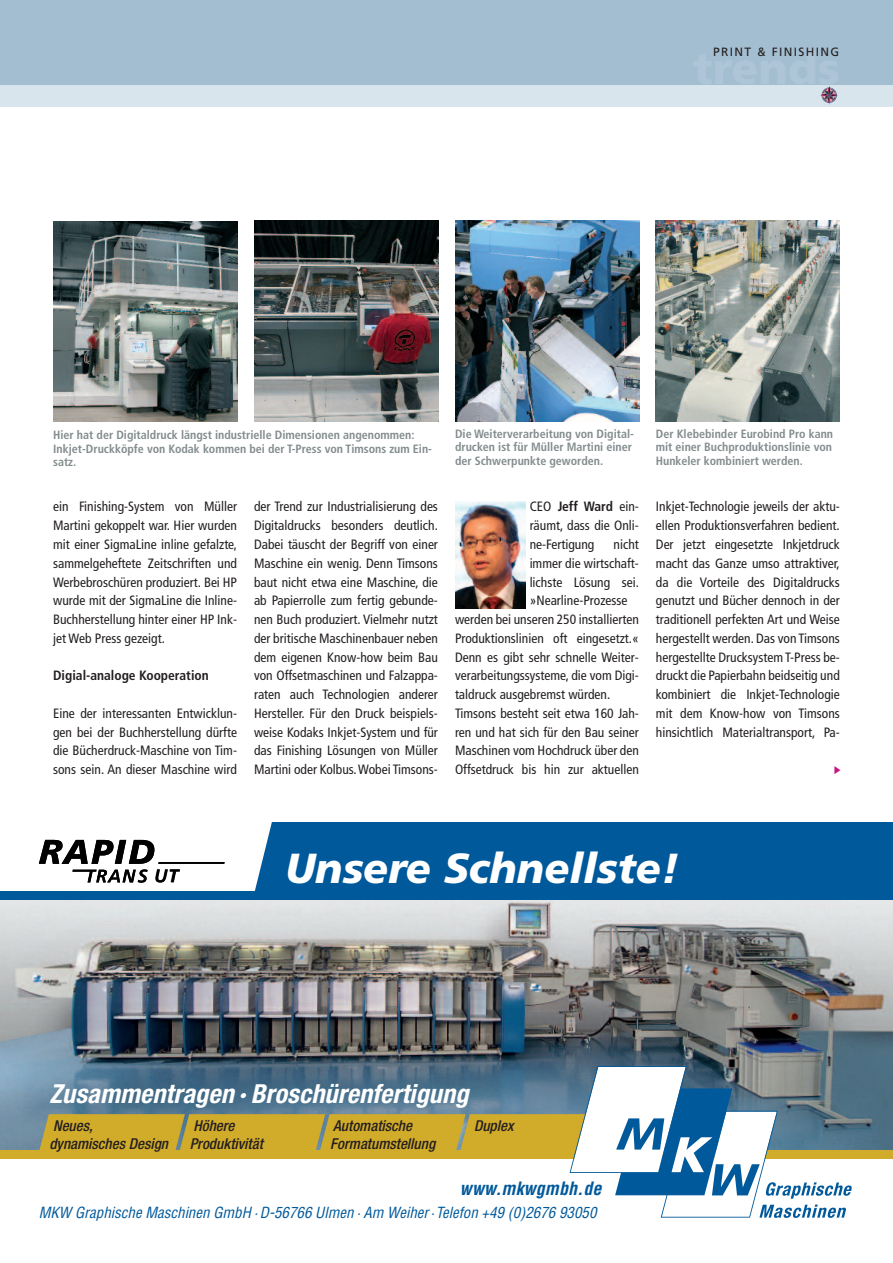
<style>
.page{position:relative;width:893px;height:1263px;background:#fff}
.page>*{position:absolute;margin:0;border:0;box-sizing:border-box;transform-origin:0 0}
.t1{font:42px "Frutiger LT Std Black Italic+UHLERS";color:#fff}
.t2{font:26.25px "Helvetica Neue LT Std Bd Cn O+AKNEKZ";letter-spacing:.005em;color:#fff}
.t3{font:18.3px "Frutiger LT Std Bold Italic+ODXLMH";color:#000}
.t4{font:18px "Helvetica LT Std Bold Cond Obl+VIXRWK";letter-spacing:.005em;color:#00599b}
.t5{font:15px/18px "Helvetica Neue LT Std Md Cn O+UXSFMR";color:#231f20}
.t6{font:15px "Helvetica LT Std Cond Obl+TGUOLY";color:#00599b}
.t7{font:condensed 13.5px/18.8px "Frutiger";color:#231f20;text-align:justify}
.t8{font:700 condensed 13.5px "Frutiger";color:#231f20}
.t9{font:700 condensed 12px/13.5px "Frutiger";color:#838c8e}
.t10{font:12px "Frutiger";letter-spacing:.11em;color:#231f20}
.s1{font-weight:700}
</style>
<div class="page">
<img style="left:254px;top:220px;width:184px;height:201px">
<img style="left:656px;top:220px;width:184px;height:201px">
<img style="left:53px;top:221px;width:184px;height:200px">
<img style="left:455px;top:220px;width:184px;height:201px">
<div style="left:0;top:0;width:893px;height:85px;background:#a4bed1"></div>
<div style="left:0;top:85px;width:893px;height:21px;background:#d9e5ed"></div>
<svg style="left:830px;top:88px;width:9px;height:12px"></svg>
<img style="left:0;top:899px;width:893px;height:251px">
<div style="left:0;top:1150px;width:893px;height:9px;background:#d1ab2a"></div>
<div style="left:254px;top:823px;width:639px;height:76px;background:#00599b"></div>
<hr style="left:158px;top:862px;width:67px;height:2px;background:#000">
<svg style="left:39px;top:840px;width:141px;height:43px"></svg>
<div style="left:0;top:891px;width:638px;height:8px;background:#00599b"></div>
<svg style="left:39px;top:1066px;width:813px;height:152px"></svg>
<img style="left:455px;top:502px;width:70px;height:106px">
<p class="t10" style="left:713px;top:47px;width:128px">PRINT &amp; FINISHING</p>
<p class="t9" style="left:53px;top:429px;width:380px">Hier hat der Digitaldruck längst industrielle Dimensionen angenommen:<br>Inkjet-Druckköpfe von Kodak kommen bei der T-Press von Timsons zum Ein&shy;satz.</p>
<p class="t9" style="left:455px;top:427px;width:180px">Die Weiterverarbeitung von Digital&shy;drucken ist für Müller Martini einer der Schwerpunkte geworden.</p>
<p class="t7" style="left:53px;top:498px;width:185px">ein Finishing-System von Müller Martini gekoppelt war. Hier wurden mit einer SigmaLine inline gefalzte, sammelgeheftete Zeitschriften und Werbebroschüren produziert. Bei HP wurde mit der SigmaLine die Inline-Buchherstellung hinter einer HP Ink&shy;jet Web Press gezeigt.</p>
<p class="t8" style="left:53px;top:670px;width:157px">Digial-analoge Kooperation</p>
<p class="t7" style="left:53px;top:705px;width:185px">Eine der interessanten Entwicklun&shy;gen bei der Buchherstellung dürfte die Bücherdruck-Maschine von Tim&shy;sons sein. An dieser Maschine wird</p>
<p class="t7" style="left:254px;top:498px;width:185px">der Trend zur Industrialisierung des Digitaldrucks besonders deutlich.<br>Dabei täuscht der Begriff von einer Maschine ein wenig. Denn Timsons baut nicht etwa eine Maschine, die ab Papierrolle zum fertig gebunde&shy;nen Buch produziert. Vielmehr nutzt der britische Maschinenbauer neben dem eigenen Know-how beim Bau von Offsetmaschinen und Falzappa&shy;raten auch Technologien anderer Hersteller. Für den Druck beispiels&shy;weise Kodaks Inkjet-System und für das Finishing Lösungen von Müller Martini oder Kolbus.Wobei Timsons-</p>
<p class="t7" style="left:530px;top:498px;width:111px">CEO <span class="s1">Jeff Ward</span> ein&shy;räumt, dass die Onli&shy;ne-Fertigung</p>
<p class="t7" style="left:614px;top:536px;width:27px">nicht</p>
<p class="t7" style="left:530px;top:555px;width:111px">immer die wirtschaft-</p>
<p class="t7" style="left:530px;top:573px;width:111px">lichste Lösung sei.</p>
<p class="t7" style="left:530px;top:592px;width:99px">»Nearline-Prozesse</p>
<p class="t7" style="left:455px;top:611px;width:185px">werden bei unseren 250 installierten</p>
<p class="t7" style="left:455px;top:630px;width:185px">Produktionslinien oft eingesetzt.«</p>
<p class="t7" style="left:455px;top:648px;width:185px">Denn es gibt sehr schnelle Weiter-</p>
<p class="t7" style="left:455px;top:667px;width:185px">verarbeitungssysteme, die vom Digi-</p>
<p class="t7" style="left:455px;top:686px;width:157px">taldruck ausgebremst würden.</p>
<p class="t7" style="left:455px;top:705px;width:185px">Timsons besteht seit etwa 160 Jah-</p>
<p class="t7" style="left:455px;top:723px;width:185px">ren und hat sich für den Bau seiner</p>
<p class="t7" style="left:455px;top:742px;width:185px">Maschinen vom Hochdruck über den</p>
<p class="t7" style="left:455px;top:761px;width:185px">Offsetdruck bis hin zur aktuellen</p>
<p class="t9" style="left:656px;top:427px;width:179px;text-align:justify">Der Klebebinder Eurobind Pro kann mit einer Buchproduktionslinie von Hunkeler kombiniert werden.</p>
<p class="t7" style="left:656px;top:498px;width:185px">Inkjet-Technologie jeweils der aktu&shy;ellen Produktionsverfahren bedient.<br>Der jetzt eingesetzte Inkjetdruck macht das Ganze umso attraktiver, da die Vorteile des Digitaldrucks genutzt und Bücher dennoch in der traditionell perfekten Art und Weise hergestellt werden. Das von Timsons hergestellte DrucksystemT-Press be&shy;druckt die Papierbahn beidseitig und kombiniert die Inkjet-Technologie mit dem Know-how von Timsons hinsichtlich Materialtransport, Pa-</p>
<h3 class="t3" style="left:154px;top:869px;width:26px">UT</h3>
<h1 class="t1" style="left:285px;top:852px;width:395px">Unsere Schnellste!</h1>
<h2 class="t2" style="left:49px;top:1084px;width:421px">Zusammentragen · Broschürenfertigung</h2>
<p class="t5" style="left:49px;top:1118px;width:120px">Neues, dynamisches Design</p>
<p class="t5" style="left:190px;top:1118px;width:75px">Höhere<br>Produktivität</p>
<p class="t5" style="left:330px;top:1118px;width:107px">Automatische<br>Formatumstellung</p>
<p class="t5" style="left:474px;top:1118px;width:41px">Duplex</p>
<h3 class="t4" style="left:460px;top:1182px;width:143px">www.mkwgmbh.de</h3>
<p class="t6" style="left:39px;top:1207px;width:559px">MKW Graphische Maschinen GmbH · D-56766 Ulmen · Am Weiher · Telefon +49 (0)2676 93050</p>
</div>
